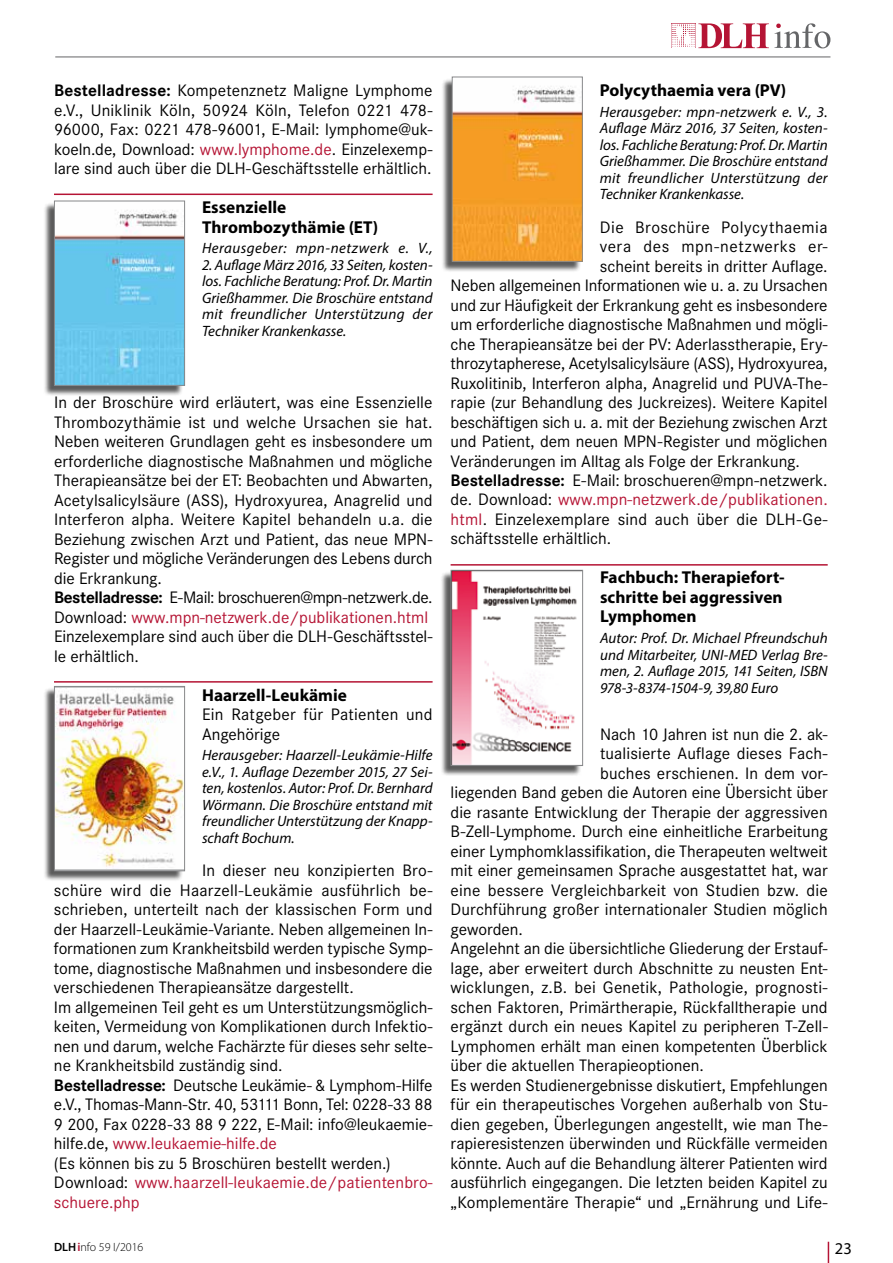
<style>
.page{position:relative;width:893px;height:1263px;background:#fff}
.page>*{position:absolute;margin:0;border:0;box-sizing:border-box;transform-origin:0 0}
.t1{font:17.25px/19.5px "Corporate S";color:#000}
.t2{font:700 17.25px/19.5px "Myriad Pro";color:#000}
.t3{font:17.25px "Corporate S";letter-spacing:.005em;color:#b51434}
.t4{font:17.25px "Corporate S";letter-spacing:.025em;color:#000}
.t5{font:17.25px "Corporate S";letter-spacing:.03em;color:#000}
.t6{font:16.5px "Myriad Pro";color:#000}
.t7{font:italic 15px/16.5px "Myriad Pro";color:#000;text-align:justify}
.t8{font:italic 15px "Myriad Pro";letter-spacing:.035em;color:#000}
.t9{font:300 12px "Myriad Pro";color:#000}
.s1{font-weight:700}
.s2{color:#b51434}
.s3{color:#000}
.s4{font-weight:600}
.s5{font-weight:600;color:#b51434}
</style>
<div class="page">
<hr style="left:54px;top:194px;width:379px;height:1px;background:#b51434">
<hr style="left:54px;top:681px;width:379px;height:2px;background:#b51434">
<hr style="left:451px;top:564px;width:377px;height:2px;background:#b51434">
<div style="left:43px;top:687px;width:141px;height:195px;background:#000;opacity:.65"></div>
<img style="left:56px;top:689px;width:127px;height:180px">
<div style="left:54px;top:686px;width:131px;height:185px;border:1px solid #87888a"></div>
<div style="left:43px;top:202px;width:141px;height:194px;background:#000;opacity:.65"></div>
<img style="left:56px;top:203px;width:127px;height:181px">
<div style="left:54px;top:201px;width:131px;height:185px;border:1px solid #87888a"></div>
<div style="left:440px;top:571px;width:141px;height:205px;background:#000;opacity:.65"></div>
<img style="left:453px;top:572px;width:128px;height:192px">
<div style="left:451px;top:570px;width:132px;height:196px;border:1px solid #87888a"></div>
<div style="left:441px;top:78px;width:140px;height:194px;background:#000;opacity:.65"></div>
<img style="left:454px;top:79px;width:127px;height:181px">
<div style="left:452px;top:77px;width:131px;height:185px;border:1px solid #87888a"></div>
<svg style="left:671px;top:23px;width:159px;height:25px"></svg>
<hr style="left:55px;top:57px;width:775px;height:1px;background:#646567">
<svg style="left:828px;top:1242px;width:1px;height:21px"></svg>
<p class="t1" style="left:54px;top:81px;width:380px;text-align:justify"><span class="s1">Bestelladresse:</span> Kompetenznetz Maligne Lymphome e.V., Uniklinik Köln, 50924 Köln, Telefon 0221 478- 96000, Fax: 0221 478-96001, E-Mail: lymphome@uk&shy;koeln.de, Download: <span class="s2">www.lymphome.de</span>. Einzelexemp&shy;lare sind auch über die DLH-Geschäftsstelle erhältlich.</p>
<p class="t2" style="left:202px;top:197px;width:178px">Essenzielle<br>Thrombozythämie (ET)</p>
<p class="t8" style="left:202px;top:239px;width:232px">Herausgeber: mpn-netzwerk e. V.,</p>
<p class="t7" style="left:202px;top:256px;width:232px">2. Auflage März 2016, 33 Seiten, kosten&shy;los. Fachliche Beratung: Prof. Dr. Martin Grießhammer. Die Broschüre entstand mit freundlicher Unterstützung der Techniker Krankenkasse.</p>
<p class="t1" style="left:54px;top:393px;width:380px">In der Broschüre wird erläutert, was eine Essenzielle Thrombozythämie ist und welche Ursachen sie hat.<br>Neben weiteren Grundlagen geht es insbesondere um erforderliche diagnostische Maßnahmen und mögliche Therapieansätze bei der ET: Beobachten und Abwarten, Acetylsalicylsäure (ASS), Hydroxyurea, Anagrelid und Interferon alpha. Weitere Kapitel behandeln u.a. die Beziehung zwischen Arzt und Patient, das neue MPN-Register und mögliche Veränderungen des Lebens durch die Erkrankung.<br><span class="s1">Bestelladresse:</span> E-Mail: broschueren@mpn-netzwerk.de.<br>Download: <span class="s2">www.mpn-netzwerk.de/publikationen.html </span>Einzelexemplare sind auch über die DLH-Geschäftsstel&shy;le erhältlich.</p>
<p class="t2" style="left:202px;top:684px;width:146px">Haarzell-Leukämie</p>
<p class="t1" style="left:202px;top:705px;width:232px">Ein Ratgeber für Patienten und<br>Angehörige</p>
<p class="t7" style="left:202px;top:747px;width:232px">Herausgeber: Haarzell-Leukämie-Hilfe e.V., 1. Auflage Dezember 2015, 27 Sei&shy;ten, kostenlos. Autor: Prof. Dr. Bernhard Wörmann. Die Broschüre entstand mit freundlicher Unterstützung der Knapp&shy;schaft Bochum.</p>
<p class="t1" style="left:54px;top:861px;width:380px;text-indent:148px">In dieser neu konzipierten Bro&shy;schüre wird die Haarzell-Leukämie ausführlich be&shy;schrieben, unterteilt nach der klassischen Form und der Haarzell-Leukämie-Variante. Neben allgemeinen In&shy;formationen zum Krankheitsbild werden typische Symp&shy;tome, diagnostische Maßnahmen und insbesondere die verschiedenen Therapieansätze dargestellt.<br>Im allgemeinen Teil geht es um Unterstützungsmöglich&shy;keiten, Vermeidung von Komplikationen durch Infektio&shy;nen und darum, welche Fachärzte für dieses sehr selte&shy;ne Krankheitsbild zuständig sind.<br><span class="s1">Bestelladresse:</span> Deutsche Leukämie- &amp; Lymphom-Hilfe e.V., Thomas-Mann-Str. 40, 53111 Bonn, Tel: 0228-33 88<br>9 200, Fax 0228-33 88 9 222, E-Mail: info@leukaemie&shy;hilfe.de, <span class="s2">www.leukaemie-hilfe.de<br></span>(Es können bis zu 5 Broschüren bestellt werden.)<br>Download: <span class="s2">www.haarzell-leukaemie.de/patientenbro&shy;schuere.php</span></p>
<p class="t2" style="left:600px;top:80px;width:188px">Polycythaemia vera (PV)</p>
<p class="t7" style="left:600px;top:103px;width:229px">Herausgeber: mpn-netzwerk e. V., 3.<br>Auflage März 2016, 37 Seiten, kosten&shy;los. Fachliche Beratung: Prof. Dr. Martin Grießhammer. Die Broschüre entstand mit freundlicher Unterstützung der Techniker Krankenkasse.</p>
<p class="t4" style="left:600px;top:217px;width:229px">Die Broschüre Polycythaemia</p>
<p class="t5" style="left:600px;top:237px;width:229px">vera des mpn-netzwerks er-</p>
<p class="t1" style="left:600px;top:256px;width:229px">scheint bereits in dritter Auflage.</p>
<p class="t1" style="left:451px;top:276px;width:379px">Neben allgemeinen Informationen wie u. a. zu Ursachen</p>
<p class="t1" style="left:451px;top:295px;width:379px">und zur Häufigkeit der Erkrankung geht es insbesondere</p>
<p class="t1" style="left:451px;top:315px;width:379px">um erforderliche diagnostische Maßnahmen und mögli-</p>
<p class="t1" style="left:451px;top:334px;width:379px">che Therapieansätze bei der PV: Aderlasstherapie, Ery-</p>
<p class="t1" style="left:451px;top:354px;width:379px">throzytapherese, Acetylsalicylsäure (ASS), Hydroxyurea,</p>
<p class="t1" style="left:451px;top:373px;width:379px">Ruxolitinib, Interferon alpha, Anagrelid und PUVA-The-</p>
<p class="t1" style="left:451px;top:393px;width:379px">rapie (zur Behandlung des Juckreizes). Weitere Kapitel</p>
<p class="t1" style="left:451px;top:412px;width:379px">beschäftigen sich u. a. mit der Beziehung zwischen Arzt</p>
<p class="t1" style="left:451px;top:432px;width:378px">und Patient, dem neuen MPN-Register und möglichen</p>
<p class="t1" style="left:451px;top:451px;width:351px">Veränderungen im Alltag als Folge der Erkrankung.</p>
<p class="t1" style="left:451px;top:471px;width:379px"><span class="s1">Bestelladresse:</span> E-Mail: broschueren@mpn-netzwerk.</p>
<p class="t3" style="left:451px;top:490px;width:379px"><span class="s3">de. Download:</span> www.mpn-netzwerk.de/publikationen.</p>
<p class="t1" style="left:451px;top:510px;width:379px"><span class="s2">html</span>. Einzelexemplare sind auch über die DLH-Ge-</p>
<p class="t1" style="left:451px;top:529px;width:162px">schäftsstelle erhältlich.</p>
<p class="t2" style="left:600px;top:567px;width:185px;text-align:justify">Fachbuch: Therapiefort&shy;schritte bei aggressiven Lymphomen</p>
<p class="t7" style="left:600px;top:630px;width:229px">Autor: Prof. Dr. Michael Pfreundschuh und Mitarbeiter, UNI-MED Verlag Bre&shy;men, 2. Auflage 2015, 141 Seiten, ISBN 978-3-8374-1504-9, 39,80 Euro</p>
<p class="t1" style="left:600px;top:724px;width:229px">Nach 10 Jahren ist nun die 2. ak-</p>
<p class="t1" style="left:600px;top:744px;width:229px">tualisierte Auflage dieses Fach-</p>
<p class="t1" style="left:600px;top:763px;width:229px">buches erschienen. In dem vor-</p>
<p class="t1" style="left:451px;top:783px;width:379px">liegenden Band geben die Autoren eine Übersicht über</p>
<p class="t1" style="left:451px;top:802px;width:379px">die rasante Entwicklung der Therapie der aggressiven</p>
<p class="t1" style="left:451px;top:822px;width:379px">B-Zell-Lymphome. Durch eine einheitliche Erarbeitung</p>
<p class="t1" style="left:451px;top:841px;width:379px">einer Lymphomklassifikation, die Therapeuten weltweit</p>
<p class="t1" style="left:451px;top:861px;width:379px">mit einer gemeinsamen Sprache ausgestattet hat, war</p>
<p class="t1" style="left:451px;top:880px;width:379px">eine bessere Vergleichbarkeit von Studien bzw. die</p>
<p class="t1" style="left:451px;top:900px;width:379px">Durchführung großer internationaler Studien möglich</p>
<p class="t1" style="left:451px;top:919px;width:74px">geworden.</p>
<p class="t1" style="left:451px;top:939px;width:379px">Angelehnt an die übersichtliche Gliederung der Erstauf-</p>
<p class="t1" style="left:451px;top:958px;width:379px">lage, aber erweitert durch Abschnitte zu neusten Ent-</p>
<p class="t1" style="left:451px;top:978px;width:379px">wicklungen, z.B. bei Genetik, Pathologie, prognosti-</p>
<p class="t1" style="left:451px;top:997px;width:379px">schen Faktoren, Primärtherapie, Rückfalltherapie und</p>
<p class="t1" style="left:451px;top:1017px;width:379px">ergänzt durch ein neues Kapitel zu peripheren T-Zell-</p>
<p class="t1" style="left:451px;top:1036px;width:379px">Lymphomen erhält man einen kompetenten Überblick</p>
<p class="t1" style="left:451px;top:1056px;width:255px">über die aktuellen Therapieoptionen.</p>
<p class="t1" style="left:451px;top:1075px;width:379px">Es werden Studienergebnisse diskutiert, Empfehlungen</p>
<p class="t1" style="left:451px;top:1095px;width:379px">für ein therapeutisches Vorgehen außerhalb von Stu-</p>
<p class="t1" style="left:451px;top:1114px;width:379px">dien gegeben, Überlegungen angestellt, wie man The-</p>
<p class="t1" style="left:451px;top:1134px;width:379px">rapieresistenzen überwinden und Rückfälle vermeiden</p>
<p class="t1" style="left:451px;top:1153px;width:379px">könnte. Auch auf die Behandlung älterer Patienten wird</p>
<p class="t1" style="left:451px;top:1173px;width:379px">ausführlich eingegangen. Die letzten beiden Kapitel zu</p>
<p class="t1" style="left:451px;top:1192px;width:379px">„Komplementäre Therapie“ und „Ernährung und Life-</p>
<p class="t9" style="left:54px;top:1239px;width:91px"><span class="s4">DLH</span><span class="s5">i</span>nfo 59 I/2016</p>
<p class="t6" style="left:835px;top:1238px;width:18px">23</p>
</div>
